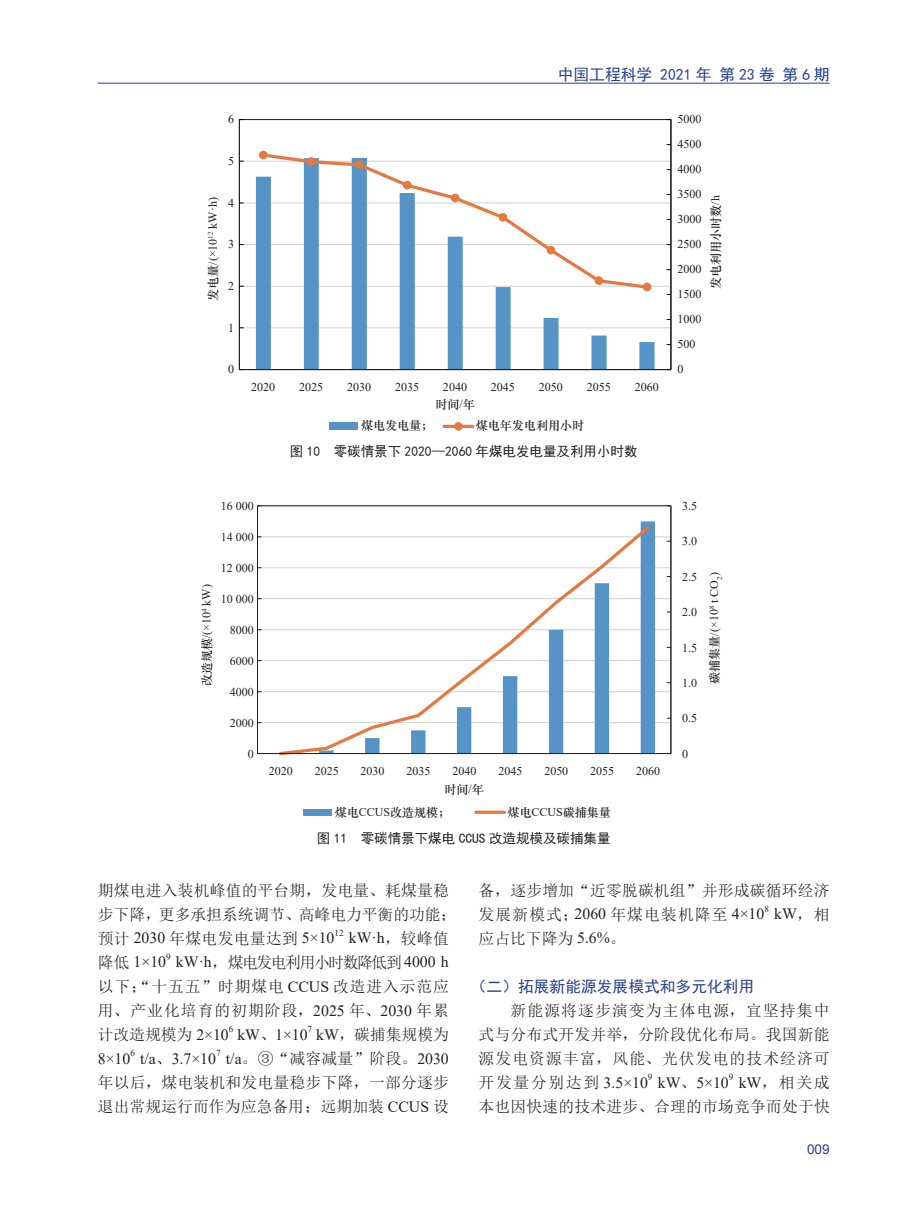
<style>
.page{position:relative;width:919px;height:1217px;background:#fff}
.page>*{position:absolute;margin:0;border:0;box-sizing:border-box;transform-origin:0 0}
.t1{font:15.75px/24px "Sim Sun";letter-spacing:.015em;color:#231f20;text-align:justify}
.t2{font:15.75px "Times New Roman";color:#231f20}
.t3{font:15.75px "Sim Hei";color:#253f8e}
.t4{font:13.5px "Sim Hei";color:#231f20}
.t5{font:13.5px "Arial";color:#253f8e}
.t6{font:12px "Times New Roman";color:#231f20}
.t7{font:12px/22.6px "ST Zhongsong";color:#231f20}
.t8{font:9.15px "Times New Roman";color:#231f20}
.s1{font-family:"ST Zhongsong"}
.s2{font-family:"Times New Roman"}
.s3{font-family:"Sim Sun"}
</style>
<div class="page">
<hr style="left:98px;top:83px;width:731px;height:1px;background:#253f8e">
<hr style="left:239px;top:161px;width:432px;height:1px;background:#cfd0d1">
<hr style="left:239px;top:202px;width:432px;height:1px;background:#cfd0d1">
<hr style="left:239px;top:244px;width:432px;height:1px;background:#cfd0d1">
<hr style="left:239px;top:286px;width:432px;height:1px;background:#cfd0d1">
<hr style="left:239px;top:327px;width:432px;height:1px;background:#cfd0d1">
<svg style="left:256px;top:160px;width:398px;height:209px"></svg>
<hr style="left:670px;top:119px;width:1px;height:250px;background:#030303">
<hr style="left:239px;top:119px;width:1px;height:250px;background:#231f20">
<hr style="left:239px;top:369px;width:432px;height:1px;background:#231f20">
<svg style="left:260px;top:151px;width:390px;height:140px"></svg>
<div style="left:259px;top:151px;width:8px;height:8px;background:#e47a42;border-radius:50%"></div>
<div style="left:259px;top:151px;width:8px;height:8px;border:1px solid #e47a42;border-radius:50%"></div>
<div style="left:307px;top:158px;width:8px;height:7px;background:#e47a42;border-radius:50%"></div>
<div style="left:307px;top:157px;width:8px;height:9px;border:1px solid #e47a42;border-radius:50%"></div>
<div style="left:355px;top:161px;width:8px;height:7px;background:#e47a42;border-radius:50%"></div>
<div style="left:355px;top:160px;width:8px;height:9px;border:1px solid #e47a42;border-radius:50%"></div>
<div style="left:403px;top:181px;width:8px;height:8px;background:#e47a42;border-radius:50%"></div>
<div style="left:403px;top:181px;width:8px;height:8px;border:1px solid #e47a42;border-radius:50%"></div>
<div style="left:451px;top:194px;width:8px;height:8px;background:#e47a42;border-radius:50%"></div>
<div style="left:451px;top:193px;width:8px;height:9px;border:1px solid #e47a42;border-radius:50%"></div>
<div style="left:499px;top:213px;width:8px;height:8px;background:#e47a42;border-radius:50%"></div>
<div style="left:498px;top:213px;width:9px;height:9px;border:1px solid #e47a42;border-radius:50%"></div>
<div style="left:547px;top:246px;width:7px;height:8px;background:#e47a42;border-radius:50%"></div>
<div style="left:546px;top:246px;width:9px;height:8px;border:1px solid #e47a42;border-radius:50%"></div>
<div style="left:595px;top:277px;width:7px;height:7px;background:#e47a42;border-radius:50%"></div>
<div style="left:594px;top:276px;width:9px;height:9px;border:1px solid #e47a42;border-radius:50%"></div>
<div style="left:643px;top:283px;width:7px;height:7px;background:#e47a42;border-radius:50%"></div>
<div style="left:642px;top:282px;width:9px;height:9px;border:1px solid #e47a42;border-radius:50%"></div>
<div style="left:329px;top:422px;width:29px;height:8px;background:#5693c7"></div>
<svg style="left:444px;top:424px;width:29px;height:4px"></svg>
<div style="left:454px;top:422px;width:8px;height:8px;background:#e47a42;border-radius:50%"></div>
<div style="left:454px;top:422px;width:8px;height:8px;border:1px solid #e47a42;border-radius:50%"></div>
<hr style="left:257px;top:536px;width:413px;height:1px;background:#cfd0d1">
<hr style="left:257px;top:567px;width:413px;height:1px;background:#cfd0d1">
<hr style="left:257px;top:598px;width:413px;height:1px;background:#cfd0d1">
<hr style="left:257px;top:629px;width:413px;height:1px;background:#cfd0d1">
<hr style="left:257px;top:660px;width:413px;height:1px;background:#cfd0d1">
<hr style="left:257px;top:691px;width:413px;height:1px;background:#cfd0d1">
<hr style="left:257px;top:722px;width:413px;height:1px;background:#cfd0d1">
<hr style="left:257px;top:753px;width:413px;height:1px;background:#cfd0d1">
<svg style="left:277px;top:523px;width:375px;height:233px"></svg>
<div style="left:303px;top:808px;width:29px;height:7px;background:#5693c7"></div>
<hr style="left:475px;top:810px;width:29px;height:3px;background:#e47a42">
<div style="left:257px;top:505px;width:414px;height:248px;border:1px solid #231f20"></div>
<p class="t6" style="left:228px;top:111px;width:8px">6</p>
<p class="t6" style="left:228px;top:152px;width:8px">5</p>
<p class="t6" style="left:204px;top:301px;width:105px;rotate:-90deg"><span class="s1">发电量</span>/(×10<sup>12</sup> kW·h)</p>
<p class="t6" style="left:228px;top:194px;width:8px">4</p>
<p class="t6" style="left:228px;top:236px;width:8px">3</p>
<p class="t6" style="left:228px;top:277px;width:8px">2</p>
<p class="t6" style="left:228px;top:319px;width:8px">1</p>
<p class="t6" style="left:228px;top:361px;width:8px">0</p>
<p class="t3" style="left:557px;top:66px;width:273px">中国工程科学 2021 年 第 23 卷 第 6 期</p>
<p class="t6" style="left:677px;top:111px;width:26px">5000</p>
<p class="t6" style="left:677px;top:136px;width:26px">4500</p>
<p class="t6" style="left:251px;top:378px;width:26px">2020</p>
<p class="t6" style="left:299px;top:378px;width:26px">2025</p>
<p class="t6" style="left:347px;top:378px;width:26px">2030</p>
<p class="t6" style="left:395px;top:378px;width:26px">2035</p>
<p class="t6" style="left:443px;top:378px;width:26px">2040</p>
<p class="t6" style="left:491px;top:378px;width:26px">2045</p>
<p class="t6" style="left:539px;top:378px;width:26px">2050</p>
<p class="t6" style="left:586px;top:378px;width:26px">2055</p>
<p class="t6" style="left:634px;top:378px;width:26px">2060</p>
<p class="t7" style="left:435px;top:392px;width:41px">时间<span class="s2">/</span>年</p>
<p class="t7" style="left:361px;top:414px;width:74px">煤电发电量；</p>
<p class="t7" style="left:476px;top:414px;width:110px">煤电年发电利用小时</p>
<p class="t4" style="left:290px;top:444px;width:349px">图 10 零碳情景下 2020—2060 年煤电发电量及利用小时数</p>
<p class="t6" style="left:677px;top:161px;width:26px">4000</p>
<p class="t6" style="left:677px;top:186px;width:26px">3500</p>
<p class="t6" style="left:677px;top:211px;width:26px">3000</p>
<p class="t6" style="left:677px;top:236px;width:26px">2500</p>
<p class="t6" style="left:677px;top:261px;width:26px">2000</p>
<p class="t6" style="left:677px;top:286px;width:26px">1500</p>
<p class="t6" style="left:677px;top:311px;width:26px">1000</p>
<p class="t6" style="left:677px;top:336px;width:20px">500</p>
<p class="t6" style="left:677px;top:361px;width:8px">0</p>
<p class="t7" style="left:704px;top:289px;width:95px;rotate:-90deg">发电利用小时数<span class="s2">/h</span></p>
<p class="t6" style="left:221px;top:497px;width:34px">16 000</p>
<p class="t6" style="left:221px;top:528px;width:34px">14 000</p>
<p class="t6" style="left:198px;top:686px;width:103px;rotate:-90deg"><span class="s1">改造规模</span>/(×10<sup>4</sup> kW)</p>
<p class="t6" style="left:221px;top:559px;width:34px">12 000</p>
<p class="t6" style="left:221px;top:590px;width:34px">10 000</p>
<p class="t6" style="left:230px;top:621px;width:25px">8000</p>
<p class="t6" style="left:230px;top:652px;width:25px">6000</p>
<p class="t6" style="left:230px;top:683px;width:25px">4000</p>
<p class="t6" style="left:230px;top:714px;width:25px">2000</p>
<p class="t6" style="left:248px;top:745px;width:7px">0</p>
<p class="t6" style="left:269px;top:762px;width:25px">2020</p>
<p class="t6" style="left:315px;top:762px;width:25px">2025</p>
<p class="t6" style="left:360px;top:762px;width:25px">2030</p>
<p class="t6" style="left:406px;top:762px;width:25px">2035</p>
<p class="t6" style="left:452px;top:762px;width:25px">2040</p>
<p class="t6" style="left:498px;top:762px;width:25px">2045</p>
<p class="t6" style="left:544px;top:762px;width:25px">2050</p>
<p class="t6" style="left:590px;top:762px;width:25px">2055</p>
<p class="t6" style="left:636px;top:762px;width:25px">2060</p>
<p class="t7" style="left:335px;top:777px;width:150px;text-indent:110px">时间<span class="s2">/</span>年煤电<span class="s2">CCUS</span>改造规模；</p>
<p class="t7" style="left:507px;top:800px;width:105px">煤电<span class="s2">CCUS</span>碳捕集量</p>
<p class="t4" style="left:317px;top:831px;width:295px">图 11 零碳情景下煤电 CCUS 改造规模及碳捕集量</p>
<p class="t6" style="left:682px;top:497px;width:16px">3.5</p>
<p class="t6" style="left:682px;top:533px;width:16px">3.0</p>
<p class="t6" style="left:682px;top:568px;width:16px">2.5</p>
<p class="t6" style="left:682px;top:603px;width:16px">2.0</p>
<p class="t6" style="left:682px;top:639px;width:16px">1.5</p>
<p class="t6" style="left:682px;top:674px;width:16px">1.0</p>
<p class="t6" style="left:682px;top:709px;width:16px">0.5</p>
<p class="t6" style="left:682px;top:745px;width:7px">0</p>
<p class="t6" style="left:705px;top:683px;width:112px;rotate:-90deg"><span class="s1">碳捕集量</span>/(×10<sup>8</sup> t CO<sub>2</sub>)</p>
<p class="t1" style="left:98px;top:878px;width:360px;text-align:left">期煤电进入装机峰值的平台期，发电量、耗煤量稳步下降，更多承担系统调节、高峰电力平衡的功能；预计 <span class="s2">2030</span> 年煤电发电量达到 <span class="s2">5×10</span></p>
<p class="t8" style="left:334px;top:926px;width:11px">12</p>
<p class="t2" style="left:349px;top:926px;width:101px">kW·h<span class="s3">，较峰值</span></p>
<p class="t2" style="left:98px;top:950px;width:70px"><span class="s3">降低</span> 1×10</p>
<p class="t8" style="left:166px;top:950px;width:6px">9</p>
<p class="t1" style="left:98px;top:950px;width:352px;text-indent:78px"><span class="s2">kW·h</span>，煤电发电利用小时数降低到 <span class="s2">4000 h</span>以下；“十五五”时期煤电 <span class="s2">CCUS</span> 改造进入示范应用、产业化培育的初期阶段，<span class="s2">2025</span> 年、<span class="s2">2030</span> 年累计改造规模为 <span class="s2">2×10</span></p>
<p class="t8" style="left:229px;top:1022px;width:6px">6</p>
<p class="t2" style="left:237px;top:1022px;width:72px">kW<span class="s3">、</span>1×10</p>
<p class="t8" style="left:307px;top:1022px;width:6px">7</p>
<p class="t1" style="left:316px;top:1022px;width:134px"><span class="s2">kW</span>，碳捕集规模为</p>
<p class="t2" style="left:98px;top:1046px;width:34px">8×10</p>
<p class="t8" style="left:130px;top:1046px;width:6px">6</p>
<p class="t2" style="left:140px;top:1046px;width:77px">t/a<span class="s3">、</span>3.7×10</p>
<p class="t8" style="left:216px;top:1046px;width:6px">7</p>
<p class="t1" style="left:98px;top:1046px;width:352px;text-indent:128px"><span class="s2">t/a</span>。③“减容减量”阶段。<span class="s2">2030</span>年以后，煤电装机和发电量稳步下降，一部分逐步退出常规运行而作为应急备用；远期加装 <span class="s2">CCUS</span> 设</p>
<p class="t1" style="left:478px;top:878px;width:352px">备，逐步增加“近零脱碳机组”并形成碳循环经济发展新模式；<span class="s2">2060</span> 年煤电装机降至 <span class="s2">4×10</span></p>
<p class="t8" style="left:764px;top:902px;width:6px">8</p>
<p class="t2" style="left:774px;top:902px;width:57px">kW<span class="s3">，相</span></p>
<p class="t1" style="left:478px;top:926px;width:148px">应占比下降为 <span class="s2">5.6%</span>。</p>
<p class="t3" style="left:470px;top:978px;width:285px">（二）拓展新能源发展模式和多元化利用</p>
<p class="t1" style="left:478px;top:998px;width:352px;text-indent:32px">新能源将逐步演变为主体电源，宜坚持集中式与分布式开发并举，分阶段优化布局。我国新能源发电资源丰富，风能、光伏发电的技术经济可开发量分别达到 <span class="s2">3.5×10</span></p>
<p class="t8" style="left:648px;top:1070px;width:6px">9</p>
<p class="t2" style="left:657px;top:1070px;width:72px">kW<span class="s3">、</span>5×10</p>
<p class="t8" style="left:728px;top:1070px;width:6px">9</p>
<p class="t1" style="left:478px;top:1070px;width:352px;text-align:right"><span class="s2">kW</span>，相关成<br>本也因快速的技术进步、合理的市场竞争而处于快</p>
<p class="t5" style="left:807px;top:1140px;width:24px">009</p>
</div>
